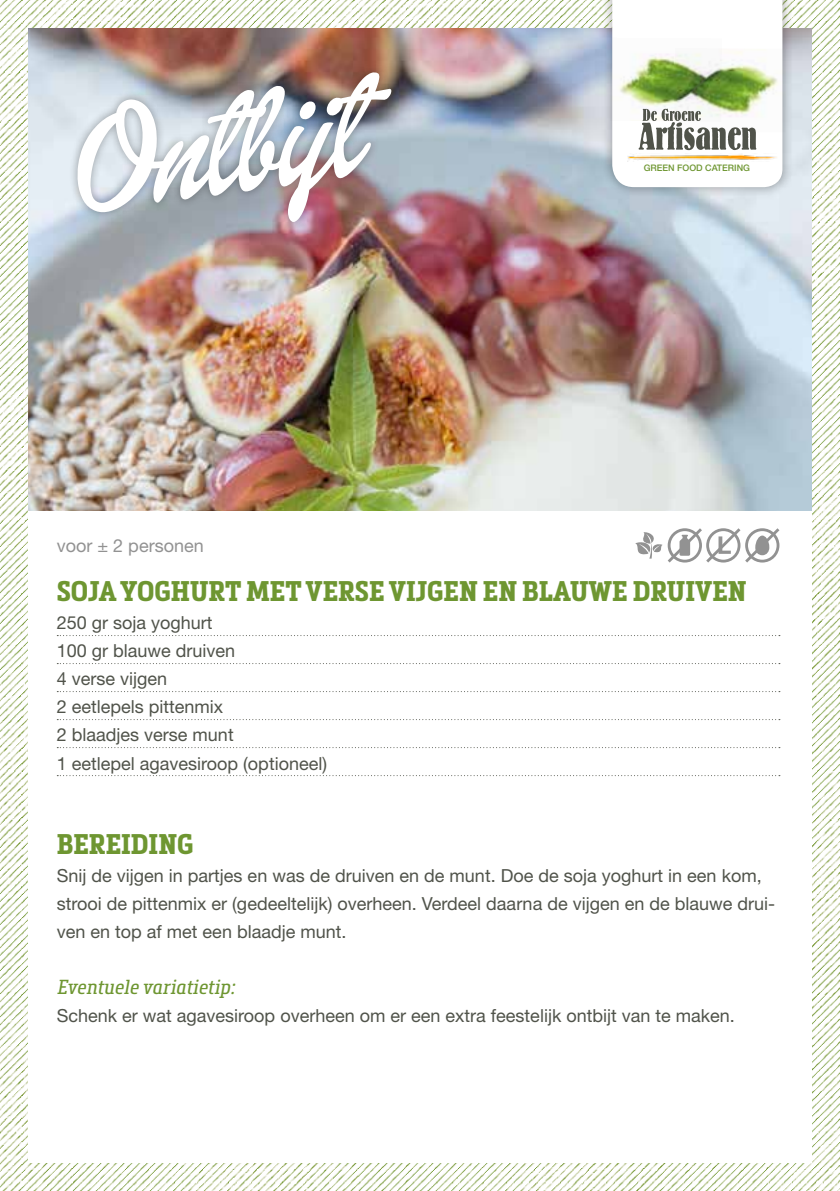
<style>
.page{position:relative;width:840px;height:1191px;background:#fff}
.page>*{position:absolute;margin:0;border:0;box-sizing:border-box;transform-origin:0 0}
.t1{font:150px "Dollie Script Personal Use";color:#fff}
.t2{font:700 28px "Metronic Slab Narrow";color:#6e9631}
.t3{font:20px "Metronic Slab Narrow Regular Itali";letter-spacing:.02em;color:#6e9631}
.t4{font:18px/28px "Helvetica Neue LT Std";color:#50534a}
.t5{font:18px "Helvetica Neue LT Std";color:#929292}
.t6{font:500 9px "Helvetica Neue LT Std";color:#6e9631}
</style>
<div class="page">
<img style="left:0;top:0;width:839px;height:1191px">
<div style="left:28px;top:28px;width:783px;height:1134px;background:#fff"></div>
<img style="left:28px;top:28px;width:783px;height:482px">
<div style="left:68px;top:63px;width:332px;height:168px;background:#000;opacity:.35"></div>
<svg style="left:57px;top:635px;width:722px;height:1px"></svg>
<svg style="left:57px;top:663px;width:722px;height:1px"></svg>
<svg style="left:57px;top:691px;width:722px;height:1px"></svg>
<svg style="left:57px;top:719px;width:722px;height:1px"></svg>
<svg style="left:57px;top:747px;width:722px;height:1px"></svg>
<svg style="left:57px;top:775px;width:722px;height:1px"></svg>
<div style="left:601px;top:0;width:192px;height:198px;background:#000;opacity:.35"></div>
<img style="left:609px;top:37px;width:3px;height:85px">
<img style="left:782px;top:48px;width:3px;height:84px">
<img style="left:782px;top:153px;width:5px;height:9px">
<svg style="left:612px;top:0;width:170px;height:187px"></svg>
<svg style="left:635px;top:528px;width:145px;height:35px"></svg>
<h1 class="t1" style="left:61px;top:82px;width:293px;rotate:-8deg">Ontbijt</h1>
<p class="t5" style="left:57px;top:534px;width:148px">voor ± 2 personen</p>
<p class="t6" style="left:643px;top:163px;width:108px">GREEN FOOD CATERING</p>
<h2 class="t2" style="left:57px;top:575px;width:691px">SOJA YOGHURT MET VERSE VIJGEN EN BLAUWE DRUIVEN</h2>
<p class="t4" style="left:57px;top:609px;width:272px">250 gr soja yoghurt<br>100 gr blauwe druiven<br>4 verse vijgen<br>2 eetlepels pittenmix<br>2 blaadjes verse munt<br>1 eetlepel agavesiroop (optioneel)</p>
<h2 class="t2" style="left:57px;top:827px;width:138px">BEREIDING</h2>
<p class="t4" style="left:57px;top:861px;width:719px">Snij de vijgen in partjes en was de druiven en de munt. Doe de soja yoghurt in een kom, strooi de pittenmix er (gedeeltelijk) overheen. Verdeel daarna de vijgen en de blauwe drui&shy;ven en top af met een blaadje munt.</p>
<p class="t3" style="left:57px;top:975px;width:179px">Eventuele variatietip:</p>
<p class="t4" style="left:57px;top:1001px;width:679px">Schenk er wat agavesiroop overheen om er een extra feestelijk ontbijt van te maken.</p>
</div>
